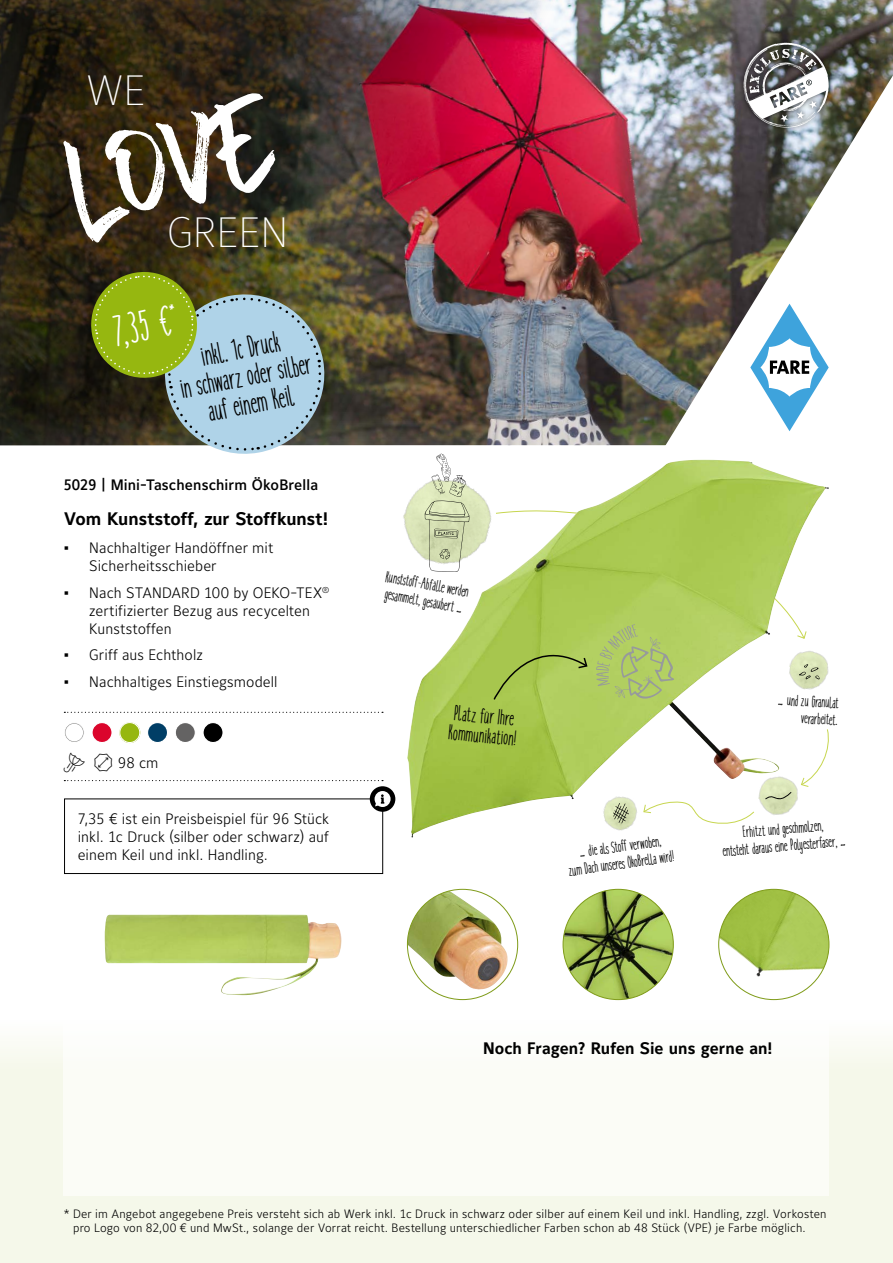
<style>
.page{position:relative;width:893px;height:1263px;background:#fff}
.page>*{position:absolute;margin:0;border:0;box-sizing:border-box;transform-origin:0 0}
.t1{font:139.5px "Five Boroughs Handwriting";color:#fff}
.t2{font:42px "Maurea Thin Tf";color:#fff}
.t3{font:700 34.5px "cookies&milk";color:#fff}
.t4{font:700 22.95px/27.9px "cookies&milk";color:#000;text-align:center}
.t5{font:18px "Maurea Bold Tf";color:#000}
.t6{font:16.5px "Maurea Bold Tf";color:#000}
.t7{font:700 16.5px/19.5px "cookies&milk";color:#000}
.t8{font:15px/18px "Maurea Light Tf";letter-spacing:.005em;color:#000}
.t9{font:15px "Maurea Medium Tf";letter-spacing:.005em;color:#000}
.t10{font:700 12.3px/17.1px "cookies&milk";color:#000}
.t11{font:12px/14.4px "Maurea Light Tf";letter-spacing:.015em;color:#000}
.s1{font-family:"Arial"}
</style>
<div class="page">
<img style="left:0;top:0;width:803px;height:445px">
<img style="left:665px;top:75px;width:228px;height:371px">
<svg style="left:750px;top:304px;width:79px;height:127px"></svg>
<div style="left:0;top:1008px;width:893px;height:255px;background:#f5f8ea"></div>
<div style="left:64px;top:1008px;width:765px;height:187px;background:#fbfcf6"></div>
<img style="left:403px;top:507px;width:4px;height:26px">
<svg style="left:436px;top:454px;width:11px;height:6px"></svg>
<div style="left:739px;top:38px;width:94px;height:94px;background:#000;opacity:.75"></div>
<img style="left:744px;top:43px;width:85px;height:85px">
<img style="left:407px;top:460px;width:422px;height:377px">
<svg style="left:64px;top:712px;width:319px;height:1px"></svg>
<svg style="left:64px;top:780px;width:319px;height:1px"></svg>
<img style="left:105px;top:914px;width:237px;height:81px">
<img style="left:407px;top:891px;width:103px;height:100px">
<img style="left:719px;top:889px;width:110px;height:88px">
<img style="left:563px;top:889px;width:110px;height:110px;border-radius:55px">
<svg style="left:66px;top:724px;width:17px;height:17px"></svg>
<div style="left:64px;top:722px;width:21px;height:21px;border:1px solid #fff;border-radius:50%"></div>
<svg style="left:94px;top:724px;width:17px;height:17px"></svg>
<div style="left:92px;top:722px;width:21px;height:21px;border:1px solid #fff;border-radius:50%"></div>
<img style="left:119px;top:722px;width:21px;height:21px;border-radius:10px">
<div style="left:119px;top:722px;width:21px;height:21px;border:1px solid #fff;border-radius:50%"></div>
<svg style="left:149px;top:724px;width:17px;height:17px"></svg>
<div style="left:147px;top:722px;width:21px;height:21px;border:1px solid #fff;border-radius:50%"></div>
<svg style="left:177px;top:724px;width:17px;height:17px"></svg>
<div style="left:175px;top:722px;width:21px;height:21px;border:1px solid #fff;border-radius:50%"></div>
<svg style="left:205px;top:724px;width:17px;height:17px"></svg>
<div style="left:203px;top:722px;width:21px;height:21px;border:1px solid #fff;border-radius:50%"></div>
<svg style="left:800px;top:728px;width:29px;height:59px"></svg>
<svg style="left:493px;top:498px;width:327px;height:203px"></svg>
<svg style="left:87px;top:268px;width:244px;height:186px;background:#849877"></svg>
<div style="left:64px;top:798px;width:319px;height:76px;border:1px solid #000"></div>
<div style="left:370px;top:786px;width:25px;height:26px;background:#000;border-radius:50%"></div>
<svg style="left:375px;top:791px;width:16px;height:16px"></svg>
<h2 class="t2" style="left:86px;top:67px;width:62px">WE</h2>
<h1 class="t1" style="left:51px;top:118px;width:197px;rotate:-16deg">LOVE</h1>
<h2 class="t2" style="left:167px;top:209px;width:122px">GREEN</h2>
<h3 class="t3" style="left:109px;top:308px;width:66px;rotate:-11deg">7,35 € <sup>*</sup></h3>
<h3 class="t4" style="left:172px;top:349px;width:135px;rotate:-11deg">inkl. 1c Druck<br>in schwarz oder silber auf einem Keil</h3>
<p class="t9" style="left:64px;top:477px;width:256px">5029 | Mini-Taschenschirm ÖkoBrella</p>
<p class="t5" style="left:64px;top:508px;width:266px">Vom Kunststoff, zur Stoffkunst!</p>
<p class="t8" style="left:89px;top:540px;width:185px;text-indent:-26px"><span class="s1">▪</span> Nachhaltiger Handöffner mit<br>Sicherheitsschieber</p>
<p class="t8" style="left:89px;top:584px;width:241px;text-indent:-26px"><span class="s1">▪</span> Nach STANDARD 100 by OEKO-TEX<sup>® </sup>zertifizierter Bezug aus recycelten<br>Kunststoffen</p>
<p class="t8" style="left:64px;top:647px;width:141px"><span class="s1">▪</span> Griff aus Echtholz</p>
<p class="t8" style="left:64px;top:673px;width:215px"><span class="s1">▪</span> Nachhaltiges Einstiegsmodell</p>
<p class="t8" style="left:118px;top:754px;width:42px">98 cm</p>
<p class="t8" style="left:78px;top:811px;width:253px;text-align:justify">7,35 € ist ein Preisbeispiel für 96 Stück inkl. 1c Druck (silber oder schwarz) auf einem Keil und inkl. Handling.</p>
<p class="t10" style="left:387px;top:568px;width:86px;rotate:11deg">Kunststoff-Abfälle werden gesammelt, gesäubert …</p>
<p class="t7" style="left:451px;top:704px;width:69px;rotate:5deg">Platz für Ihre<br>Kommunikation!</p>
<p class="t10" style="left:778px;top:691px;width:62px;text-align:right;rotate:3deg">… und zu Granulat verarbeitet.</p>
<p class="t10" style="left:742px;top:824px;width:82px;rotate:-5deg">Erhitzt und geschmolzen,</p>
<p class="t10" style="left:578px;top:844px;width:84px;rotate:-8deg">… die als Stoff verwoben,</p>
<p class="t10" style="left:722px;top:843px;width:125px;rotate:-5deg">entsteht daraus eine Polyesterfaser, …</p>
<p class="t10" style="left:568px;top:863px;width:107px;rotate:-8deg">zum Dach unseres ÖkoBrella wird!</p>
<p class="t6" style="left:483px;top:1039px;width:291px">Noch Fragen? Rufen Sie uns gerne an!</p>
<p class="t11" style="left:73px;top:1207px;width:755px;text-indent:-9px">* Der im Angebot angegebene Preis versteht sich ab Werk inkl. 1c Druck in schwarz oder silber auf einem Keil und inkl. Handling, zzgl. Vorkosten pro Logo von 82,00 € und MwSt., solange der Vorrat reicht. Bestellung unterschiedlicher Farben schon ab 48 Stück (VPE) je Farbe möglich.</p>
</div>
